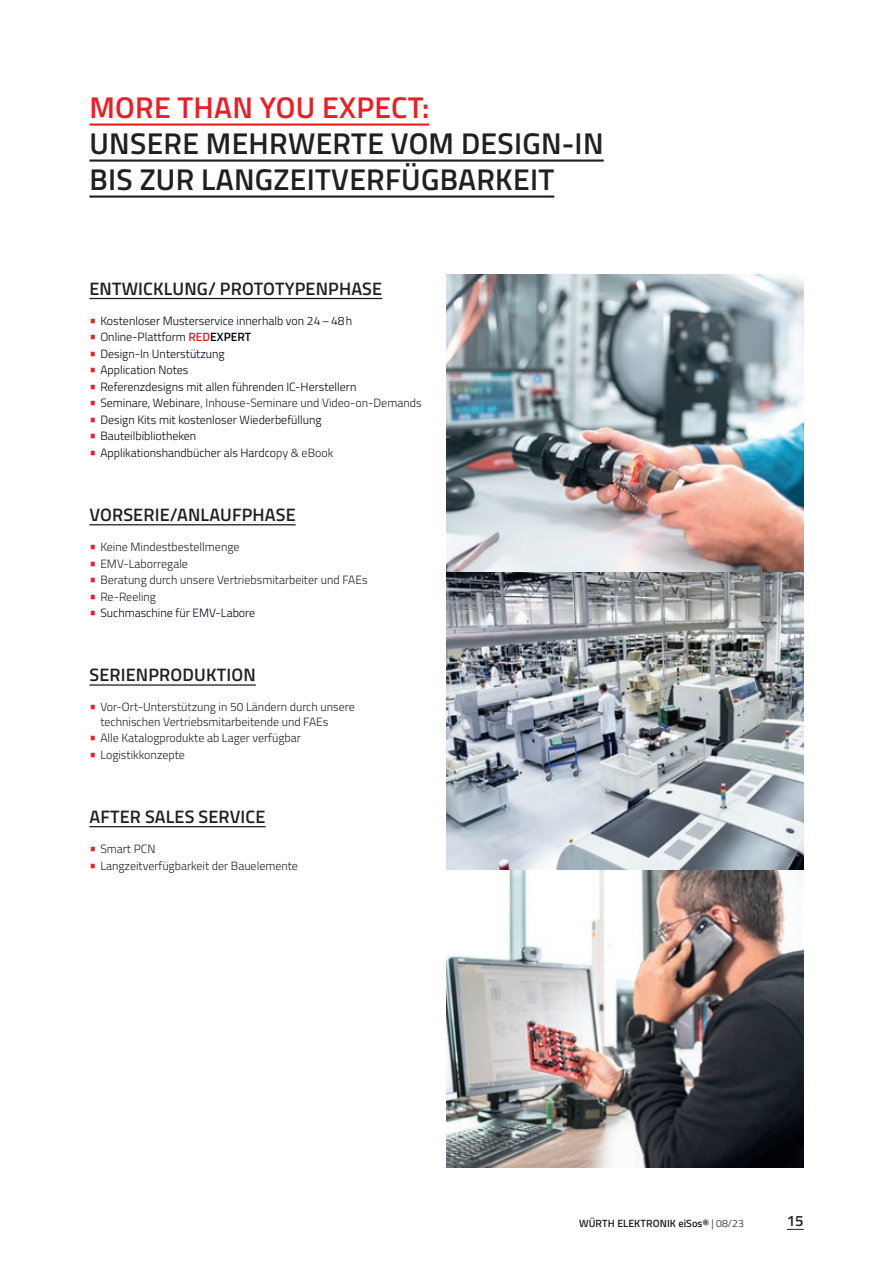
<style>
.page{position:relative;width:893px;height:1263px;background:#fff}
.page>*{position:absolute;margin:0;border:0;box-sizing:border-box;transform-origin:0 0}
.t1{font:600 30px/36px "Titillium";letter-spacing:.01em;color:#231f20}
.t2{font:600 30px "Titillium";letter-spacing:.01em;color:#ee1d23}
.t3{font:600 18px "Titillium Web";letter-spacing:.01em;color:#231f20}
.t4{font:600 15px "Titillium";color:#231f20}
.t5{font:300 12px/14.4px "Titillium";color:#231f20}
.t6{font:300 12px "Titillium";color:#000212}
.t7{font:600 10.5px "Titillium";letter-spacing:.01em;color:#231f20}
.s1{font-size:15.75px;color:#ee1d23}
.s2{font-weight:600;color:#ee1d23}
.s3{font-weight:600}
.s4{color:#000212}
.s5{color:#231f20}
.s6{font-weight:300}
</style>
<div class="page">
<svg style="left:787px;top:1229px;width:17px;height:1px"></svg>
<hr style="left:89px;top:298px;width:293px;height:1px;background:#231f20">
<img style="left:446px;top:274px;width:358px;height:893px">
<hr style="left:89px;top:524px;width:207px;height:1px;background:#231f20">
<hr style="left:89px;top:684px;width:167px;height:2px;background:#231f20">
<hr style="left:89px;top:826px;width:177px;height:1px;background:#231f20">
<hr style="left:89px;top:123px;width:340px;height:3px;background:#ee1d23">
<hr style="left:89px;top:159px;width:515px;height:3px;background:#231f20">
<hr style="left:89px;top:195px;width:465px;height:3px;background:#231f20">
<h1 class="t2" style="left:89px;top:85px;width:341px">MORE THAN YOU EXPECT:</h1>
<h1 class="t1" style="left:89px;top:124px;width:516px">UNSERE MEHRWERTE VOM DESIGN-IN<br>BIS ZUR LANGZEITVERFÜGBARKEIT</h1>
<h2 class="t3" style="left:89px;top:275px;width:294px">ENTWICKLUNG/ PROTOTYPENPHASE</h2>
<p class="t6" style="left:89px;top:312px;width:265px"><span class="s1">•</span> Kostenloser Musterservice innerhalb von 24–48h</p>
<p class="t6" style="left:89px;top:329px;width:163px"><span class="s1">•</span> Online-Plattform <span class="s2">RED</span><span class="s3">EXPERT</span></p>
<p class="t6" style="left:89px;top:345px;width:137px"><span class="s1">•</span> Design-In Unterstützung</p>
<p class="t6" style="left:89px;top:362px;width:101px"><span class="s1">•</span> Application Notes</p>
<p class="t6" style="left:89px;top:378px;width:269px"><span class="s1">•</span> Referenzdesigns mit allen führenden IC-Herstellern</p>
<p class="t5" style="left:89px;top:395px;width:334px"><span class="s1">•</span> <span class="s4">Seminare, Webinar</span>e, Inhouse-Seminare und Video-on-Demands</p>
<p class="t6" style="left:89px;top:411px;width:234px"><span class="s1">•</span> Design Kits mit kostenloser Wiederbefüllung</p>
<p class="t6" style="left:89px;top:428px;width:109px"><span class="s1">•</span> Bauteilbibliotheken</p>
<p class="t6" style="left:89px;top:444px;width:246px"><span class="s1">•</span> Applikationshandbücher als Hardco<span class="s5">py &amp; eBook</span></p>
<h2 class="t3" style="left:89px;top:501px;width:208px">VORSERIE/ANLAUFPHASE</h2>
<p class="t5" style="left:89px;top:539px;width:152px"><span class="s1">•</span> Keine Mindestbestellmenge</p>
<p class="t5" style="left:89px;top:556px;width:100px"><span class="s1">•</span> EMV-Laborregale</p>
<p class="t5" style="left:89px;top:572px;width:280px"><span class="s1">•</span> Beratung durch unsere Vertriebsmitarbeiter und FAEs</p>
<p class="t5" style="left:89px;top:589px;width:68px"><span class="s1">•</span> Re-Reeling</p>
<p class="t6" style="left:89px;top:604px;width:167px"><span class="s1">•</span> Suchmaschine für EMV-Labore</p>
<h2 class="t3" style="left:89px;top:661px;width:168px">SERIENPRODUKTION</h2>
<p class="t5" style="left:100px;top:699px;width:256px;text-indent:-11px"><span class="s1">•</span> Vor-Ort-Unterstützung in 50 Ländern durch unsere technischen Vertriebsmitarbeitende und FAEs</p>
<p class="t5" style="left:89px;top:730px;width:213px"><span class="s1">•</span> Alle Katalogprodukte ab Lager verfügbar</p>
<p class="t5" style="left:89px;top:747px;width:97px"><span class="s1">•</span> Logistikkonzepte</p>
<h2 class="t3" style="left:89px;top:803px;width:178px">AFTER SALES SERVICE</h2>
<p class="t5" style="left:89px;top:841px;width:68px"><span class="s1">•</span> Smart PCN</p>
<p class="t5" style="left:89px;top:858px;width:210px"><span class="s1">•</span> Langzeitverfügbarkeit der Bauelemente</p>
<p class="t7" style="left:579px;top:1215px;width:166px">WÜRTH ELEKTRONIK eiSos® <span class="s6">| 08/23</span></p>
<p class="t4" style="left:787px;top:1210px;width:18px">15</p>
</div>
